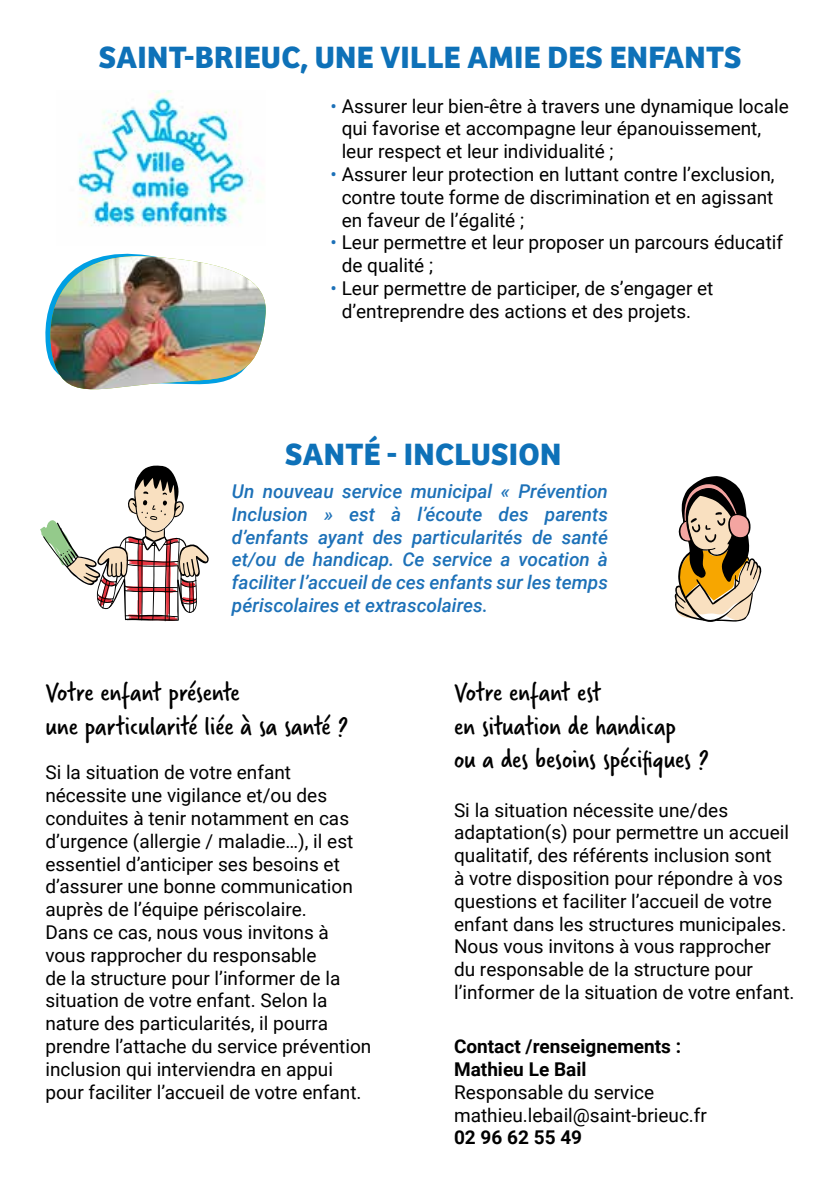
<style>
.page{position:relative;width:840px;height:1191px;background:#fff}
.page>*{position:absolute;margin:0;border:0;box-sizing:border-box;transform-origin:0 0}
.t1{font:700 32px "Bree";letter-spacing:.01em;color:#0e71b8}
.t2{font:28px/33.6px "Verveine";color:#000}
.t3{font:19px/22.8px "Roboto";color:#000}
.t4{font:italic 500 19px/22.8px "Roboto";color:#1d71b8;text-align:justify}
.t5{font:700 19px/22.8px "Roboto";color:#000}
.s1{color:#1d71b8}
</style>
<div class="page">
<img style="left:77px;top:90px;width:182px;height:137px">
<svg style="left:45px;top:253px;width:221px;height:109px"></svg>
<img style="left:50px;top:256px;width:215px;height:134px">
<svg style="left:40px;top:465px;width:169px;height:157px"></svg>
<svg style="left:674px;top:476px;width:88px;height:146px"></svg>
<h1 class="t1" style="left:99px;top:32px;width:644px">SAINT-BRIEUC, UNE VILLE AMIE DES ENFANTS</h1>
<p class="t3" style="left:341px;top:94px;width:448px;text-indent:-11px"><span class="s1">•</span> Assurer leur bien-être à travers une dynamique locale qui favorise et accompagne leur épanouissement, leur respect et leur individualité ;</p>
<p class="t3" style="left:341px;top:162px;width:434px;text-align:justify;text-indent:-11px"><span class="s1">•</span> Assurer leur protection en luttant contre l’exclusion, contre toute forme de discrimination et en agissant en faveur de l’égalité ;</p>
<p class="t3" style="left:341px;top:231px;width:442px;text-indent:-11px"><span class="s1">•</span> Leur permettre et leur proposer un parcours éducatif de qualité ;</p>
<p class="t3" style="left:330px;top:276px;width:384px;text-align:center"><span class="s1">•</span> Leur permettre de participer, de s’engager et d’entreprendre des actions et des projets.</p>
<h1 class="t1" style="left:285px;top:429px;width:278px">SANTÉ - INCLUSION</h1>
<p class="t4" style="left:232px;top:479px;width:377px">Un nouveau service municipal « Prévention Inclusion » est à l’écoute des parents d’enfants ayant des particularités de santé et/ou de handicap. Ce service a vocation à faciliter l’accueil de ces enfants sur les temps périscolaires et extrascolaires.</p>
<h2 class="t2" style="left:45px;top:675px;width:304px">Votre enfant présente<br>une particularité liée à sa santé ?</h2>
<p class="t3" style="left:45px;top:760px;width:327px">Si la situation de votre enfant nécessite une vigilance et/ou des conduites à tenir notamment en cas d’urgence (allergie / maladie…), il est essentiel d’anticiper ses besoins et d’assurer une bonne communication auprès de l’équipe périscolaire.<br>Dans ce cas, nous vous invitons à vous rapprocher du responsable<br>de la structure pour l’informer de la situation de votre enfant. Selon la nature des particularités, il pourra prendre l’attache du service prévention inclusion qui interviendra en appui pour faciliter l’accueil de votre enfant.</p>
<h2 class="t2" style="left:454px;top:675px;width:256px">Votre enfant est<br>en situation de handicap<br>ou a des besoins spécifiques ?</h2>
<p class="t3" style="left:454px;top:797px;width:342px">Si la situation nécessite une/des adaptation(s) pour permettre un accueil qualitatif, des référents inclusion sont<br>à votre disposition pour répondre à vos questions et faciliter l’accueil de votre enfant dans les structures municipales.<br>Nous vous invitons à vous rapprocher du responsable de la structure pour l’informer de la situation de votre enfant.</p>
<p class="t5" style="left:454px;top:1034px;width:228px">Contact /renseignements :<br>Mathieu Le Bail</p>
<p class="t3" style="left:454px;top:1079px;width:254px">Responsable du service mathieu.lebail@saint-brieuc.fr</p>
<p class="t5" style="left:454px;top:1125px;width:129px">02 96 62 55 49</p>
</div>
